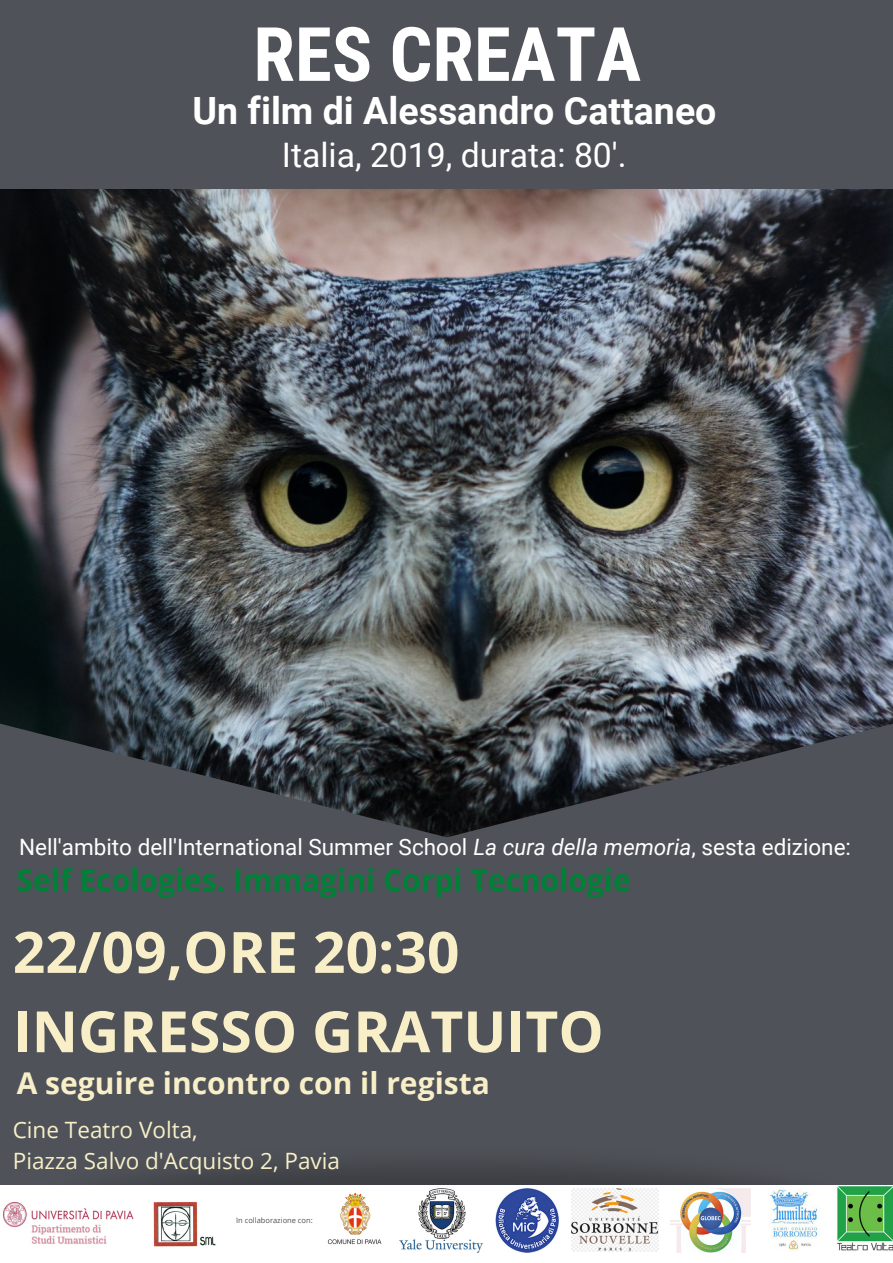
<style>
.page{position:relative;width:893px;height:1263px;background:#4f5258}
.page>*{position:absolute;margin:0;border:0;box-sizing:border-box;transform-origin:0 0}
.t1{font:700 75px "Roboto Condensed";color:#fff}
.t2{font:700 57px/79.3px "Open Sans";color:#f8efc8}
.t3{font:700 37.5px "Roboto";color:#fff}
.t4{font:33.75px "Roboto";color:#fff}
.t5{font:700 30px "Open Sans";color:#008037}
.t6{font:700 30px "Open Sans";color:#f8efc8}
.t7{font:22.5px "Roboto";color:#fff}
.t8{font:22.5px/31.5px "Open Sans";color:#f8efc8}
.t9{font:7.5px "Open Sans";color:#4f5258}
.s1{font-style:italic}
</style>
<div class="page">
<img style="left:0;top:190px;width:893px;height:526px">
<svg style="left:0;top:716px;width:893px;height:122px"></svg>
<div style="left:0;top:1185px;width:893px;height:78px;background:#fff"></div>
<img style="left:3px;top:1202px;width:130px;height:42px">
<img style="left:327px;top:1192px;width:55px;height:53px">
<img style="left:399px;top:1189px;width:83px;height:63px">
<img style="left:495px;top:1189px;width:64px;height:63px">
<img style="left:571px;top:1188px;width:87px;height:64px">
<img style="left:671px;top:1188px;width:79px;height:64px">
<img style="left:770px;top:1189px;width:49px;height:62px">
<img style="left:837px;top:1187px;width:56px;height:64px">
<img style="left:153px;top:1202px;width:63px;height:45px">
<h1 class="t1" style="left:253px;top:11px;width:389px">RES CREATA</h1>
<h3 class="t3" style="left:193px;top:90px;width:525px">Un film di Alessandro Cattaneo</h3>
<h3 class="t4" style="left:282px;top:135px;width:346px">Italia, 2019, durata: 80'.</h3>
<p class="t7" style="left:19px;top:834px;width:833px">Nell'ambito dell'International Summer School <span class="s1">La cura della memoria</span>, sesta edizione:</p>
<h3 class="t5" style="left:17px;top:859px;width:615px">Self Ecologies. Immagini Corpi Tecnologie</h3>
<h2 class="t2" style="left:13px;top:911px;width:592px">22/09,ORE 20:30<br>INGRESSO GRATUITO</h2>
<h3 class="t6" style="left:17px;top:1061px;width:474px">A seguire incontro con il regista</h3>
<p class="t8" style="left:13px;top:1113px;width:329px">Cine Teatro Volta,<br>Piazza Salvo d'Acquisto 2, Pavia</p>
<p class="t9" style="left:236px;top:1215px;width:78px">In collaborazione con:</p>
</div>
